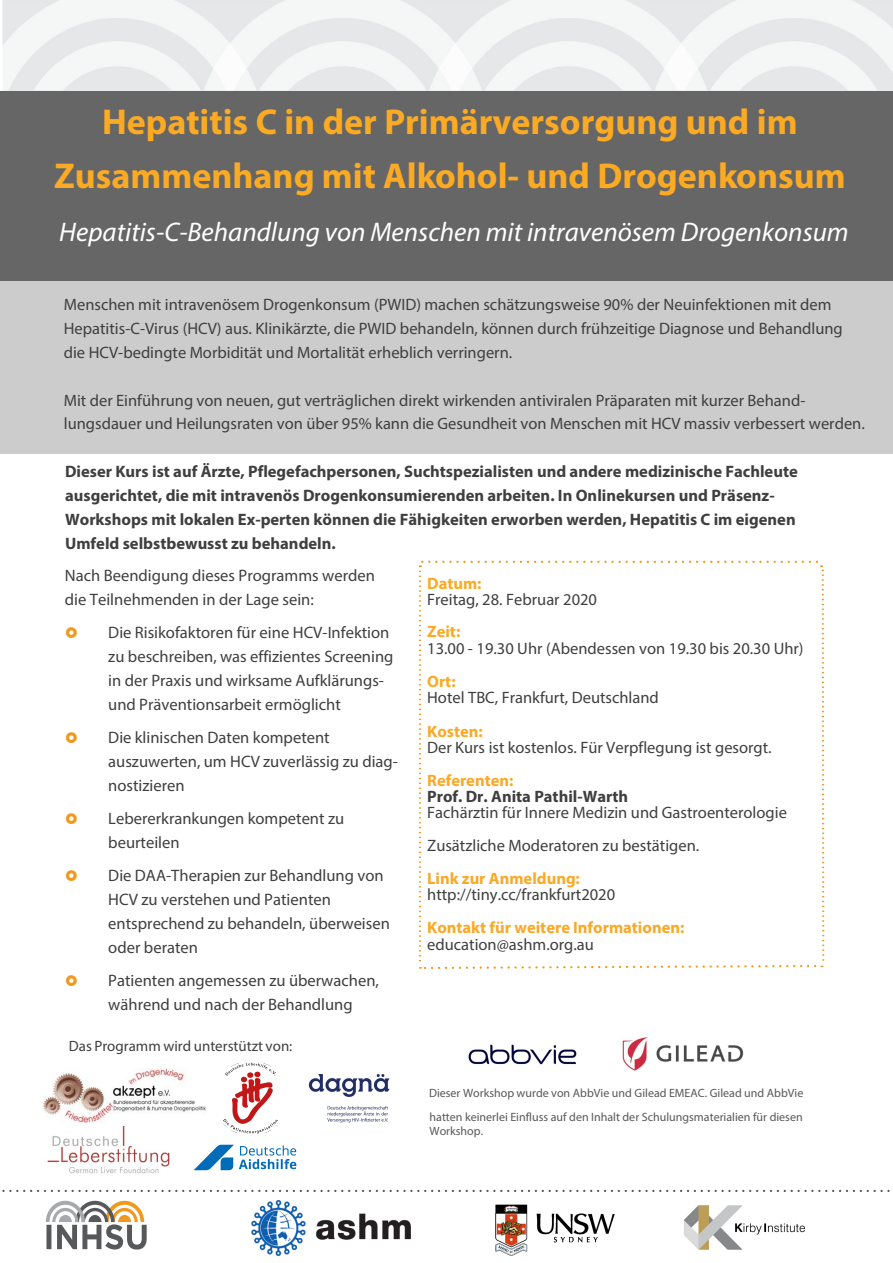
<style>
.page{position:relative;width:893px;height:1263px;background:#fff}
.page>*{position:absolute;margin:0;border:0;box-sizing:border-box;transform-origin:0 0}
.t1{font:700 36px/53.8px "Myriad Pro";color:#fbaa24;text-align:center}
.t2{font:italic 27px "Myriad Pro";color:#fff}
.t3{font:16.65px "Myriad Pro";color:#3f3f3f}
.t4{font:16.5px/24px "Myriad Pro";color:#3f3f3f}
.t5{font:700 16.5px/24px "Myriad Pro";color:#3f3f3f}
.t6{font:700 16.5px "Myriad Pro";color:#faa927}
.t7{font:700 16.5px "Myriad Pro";color:#fbaa24}
.t8{font:15px "Myriad Pro";color:#3f3f3f}
.t9{font:12px/24px "Myriad Pro";color:#57585a}
</style>
<div class="page">
<svg style="left:418px;top:560px;width:407px;height:409px"></svg>
<svg style="left:2px;top:1190px;width:887px;height:2px"></svg>
<img style="left:495px;top:1204px;width:120px;height:52px">
<img style="left:251px;top:1201px;width:160px;height:54px">
<svg style="left:46px;top:1201px;width:101px;height:48px"></svg>
<img style="left:684px;top:1205px;width:121px;height:45px">
<div style="left:1px;top:91px;width:892px;height:190px;background:#666"></div>
<div style="left:1px;top:282px;width:892px;height:172px;background:#ccc"></div>
<img style="left:2px;top:0;width:891px;height:91px">
<img style="left:47px;top:1127px;width:123px;height:47px">
<img style="left:43px;top:1068px;width:163px;height:55px">
<img style="left:468px;top:1044px;width:109px;height:21px">
<img style="left:622px;top:1037px;width:122px;height:34px">
<img style="left:193px;top:1144px;width:104px;height:27px">
<img style="left:223px;top:1062px;width:55px;height:72px">
<img style="left:308px;top:1074px;width:82px;height:49px">
<h1 class="t1" style="left:54px;top:94px;width:793px">Hepatitis C in der Primärversorgung und im<br>Zusammenhang mit Alkohol- und Drogenkonsum</h1>
<h2 class="t2" style="left:59px;top:215px;width:791px">Hepatitis-C-Behandlung von Menschen mit intravenösem Drogenkonsum</h2>
<p class="t4" style="left:64px;top:292px;width:780px">Menschen mit intravenösem Drogenkonsum (PWID) machen schätzungsweise 90% der Neuinfektionen mit dem<br>Hepatitis-C-Virus (HCV) aus. Klinikärzte, die PWID behandeln, können durch frühzeitige Diagnose und Behandlung die HCV-bedingte Morbidität und Mortalität erheblich verringern.</p>
<p class="t4" style="left:64px;top:388px;width:802px">Mit der Einführung von neuen, gut verträglichen direkt wirkenden antiviralen Präparaten mit kurzer Behand&shy;lungsdauer und Heilungsraten von über 95% kann die Gesundheit von Menschen mit HCV massiv verbessert werden.</p>
<p class="t5" style="left:65px;top:459px;width:734px">Dieser Kurs ist auf Ärzte, Pflegefachpersonen, Suchtspezialisten und andere medizinische Fachleute ausgerichtet, die mit intravenös Drogenkonsumierenden arbeiten. In Onlinekursen und Präsenz-Workshops mit lokalen Ex-perten können die Fähigkeiten erworben werden, Hepatitis C im eigenen Umfeld selbstbewusst zu behandeln.</p>
<p class="t4" style="left:65px;top:563px;width:312px">Nach Beendigung dieses Programms werden die Teilnehmenden in der Lage sein:</p>
<p class="t3" style="left:108px;top:622px;width:283px">Die Risikofaktoren für eine HCV-Infektion</p>
<p class="t4" style="left:108px;top:644px;width:287px">zu beschreiben, was effizientes Screening in der Praxis und wirksame Aufklärungs&shy;und Präventionsarbeit ermöglicht</p>
<p class="t4" style="left:108px;top:725px;width:291px">Die klinischen Daten kompetent auszuwerten, um HCV zuverlässig zu diag&shy;nostizieren</p>
<p class="t4" style="left:108px;top:806px;width:238px">Lebererkrankungen kompetent zu beurteilen</p>
<p class="t4" style="left:108px;top:863px;width:277px">Die DAA-Therapien zur Behandlung von</p>
<p class="t3" style="left:108px;top:889px;width:224px">HCV zu verstehen und Patienten</p>
<p class="t4" style="left:108px;top:911px;width:283px">entsprechend zu behandeln, überweisen oder beraten</p>
<p class="t4" style="left:108px;top:968px;width:272px">Patienten angemessen zu überwachen, während und nach der Behandlung</p>
<p class="t8" style="left:69px;top:1036px;width:225px">Das Programm wird unterstützt von:</p>
<p class="t7" style="left:427px;top:572px;width:56px">Datum:</p>
<p class="t4" style="left:427px;top:587px;width:171px">Freitag, 28. Februar 2020</p>
<p class="t7" style="left:427px;top:621px;width:35px">Zeit:</p>
<p class="t4" style="left:427px;top:636px;width:378px">13.00 - 19.30 Uhr (Abendessen von 19.30 bis 20.30 Uhr)</p>
<p class="t7" style="left:427px;top:671px;width:30px">Ort:</p>
<p class="t4" style="left:427px;top:686px;width:233px">Hotel TBC, Frankfurt, Deutschland</p>
<p class="t6" style="left:427px;top:720px;width:57px">Kosten:</p>
<p class="t4" style="left:427px;top:735px;width:346px">Der Kurs ist kostenlos. Für Verpflegung ist gesorgt.</p>
<p class="t6" style="left:427px;top:769px;width:88px">Referenten:</p>
<p class="t5" style="left:427px;top:784px;width:202px">Prof. Dr. Anita Pathil-Warth</p>
<p class="t4" style="left:427px;top:796px;width:361px;line-height:32.8px">Fachärztin für Innere Medizin und Gastroenterologie<br>Zusätzliche Moderatoren zu bestätigen.</p>
<p class="t6" style="left:427px;top:867px;width:154px">Link zur Anmeldung:</p>
<p class="t4" style="left:427px;top:882px;width:190px">http://tiny.cc/frankfurt2020</p>
<p class="t6" style="left:427px;top:917px;width:259px">Kontakt für weitere Informationen:</p>
<p class="t4" style="left:427px;top:932px;width:168px">education@ashm.org.au</p>
<p class="t9" style="left:429px;top:1081px;width:376px">Dieser Workshop wurde von AbbVie und Gilead EMEAC. Gilead und AbbVie hatten keinerlei Einfluss auf den Inhalt der Schulungsmaterialien für diesen</p>
<p class="t9" style="left:430px;top:1119px;width:55px">Workshop.</p>
</div>
